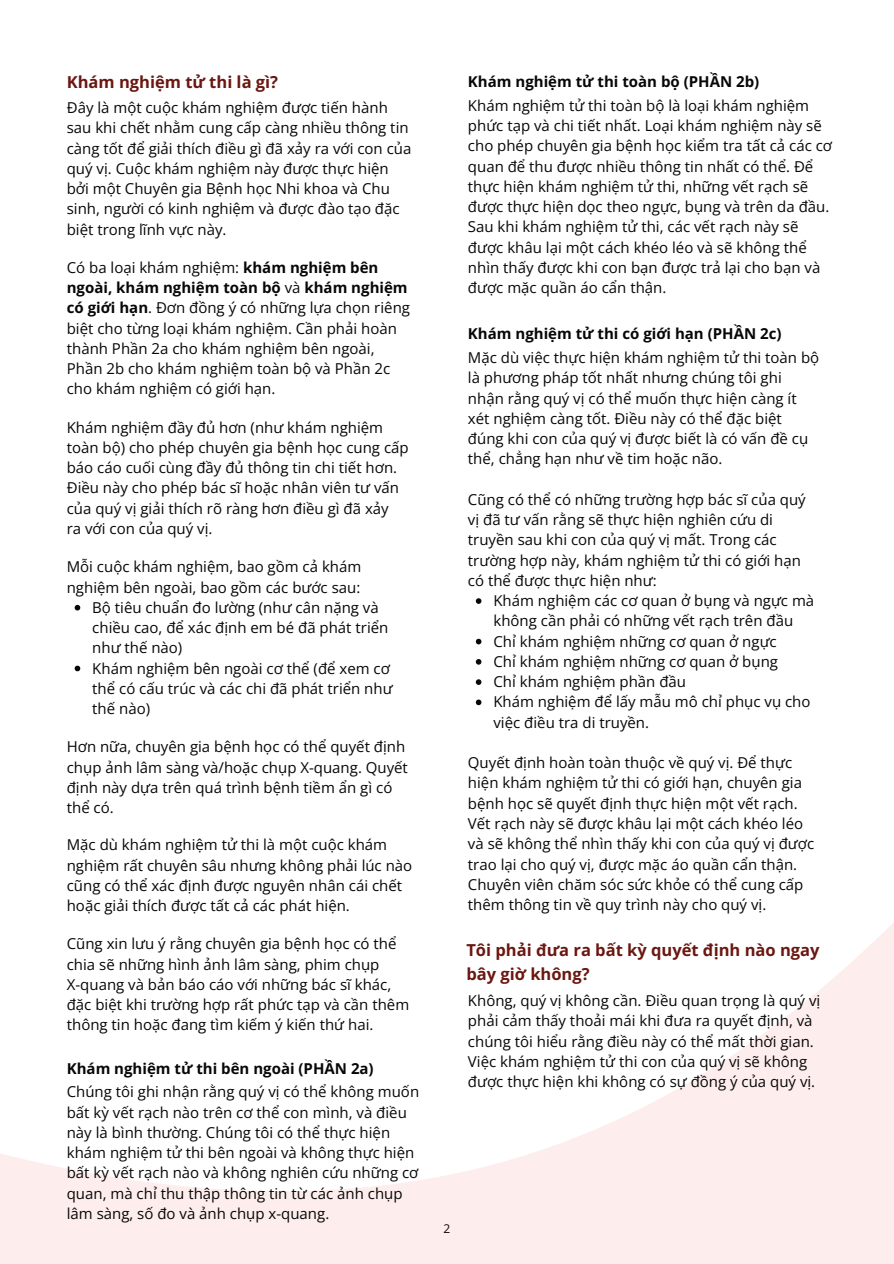
<style>
.page{position:relative;width:894px;height:1264px;background:#fff}
.page>*{position:absolute;margin:0;border:0;box-sizing:border-box;transform-origin:0 0}
.t1{font:700 16.5px/23.7px "Open Sans";color:#6b1711}
.t2{font:15px/20.2px "Open Sans";color:#070707}
.t3{font:700 15px "Open Sans";color:#070707}
.t4{font:12px "Open Sans";color:#070707}
.s1{font-weight:700}
</style>
<div class="page">
<svg style="left:0;top:923px;width:893px;height:340px"></svg>
<svg style="left:75px;top:605px;width:5px;height:5px"></svg>
<svg style="left:75px;top:665px;width:5px;height:6px"></svg>
<svg style="left:475px;top:598px;width:6px;height:6px"></svg>
<svg style="left:475px;top:638px;width:6px;height:6px"></svg>
<svg style="left:475px;top:659px;width:6px;height:5px"></svg>
<svg style="left:475px;top:679px;width:6px;height:6px"></svg>
<svg style="left:475px;top:699px;width:6px;height:6px"></svg>
<h1 class="t1" style="left:67px;top:69px;width:213px">Khám nghiệm tử thi là gì?</h1>
<h1 class="t2" style="left:67px;top:97px;width:346px">Đây là một cuộc khám nghiệm được tiến hành sau khi chết nhằm cung cấp càng nhiều thông tin càng tốt để giải thích điều gì đã xảy ra với con của quý vị. Cuộc khám nghiệm này được thực hiện bởi một Chuyên gia Bệnh học Nhi khoa và Chu sinh, người có kinh nghiệm và được đào tạo đặc biệt trong lĩnh vực này.</h1>
<p class="t2" style="left:67px;top:257px;width:344px">Có ba loại khám nghiệm: <span class="s1">khám nghiệm bên ngoài, khám nghiệm toàn bộ</span> và <span class="s1">khám nghiệm có giới hạn</span>. Đơn đồng ý có những lựa chọn riêng biệt cho từng loại khám nghiệm. Cần phải hoàn thành Phần 2a cho khám nghiệm bên ngoài, Phần 2b cho khám nghiệm toàn bộ và Phần 2c cho khám nghiệm có giới hạn.</p>
<p class="t2" style="left:67px;top:417px;width:343px">Khám nghiệm đầy đủ hơn (như khám nghiệm toàn bộ) cho phép chuyên gia bệnh học cung cấp báo cáo cuối cùng đầy đủ thông tin chi tiết hơn.<br>Điều này cho phép bác sĩ hoặc nhân viên tư vấn của quý vị giải thích rõ ràng hơn điều gì đã xảy</p>
<p class="t2" style="left:67px;top:518px;width:147px">ra với con của quý vị.</p>
<p class="t2" style="left:67px;top:556px;width:296px">Mỗi cuộc khám nghiệm, bao gồm cả khám nghiệm bên ngoài, bao gồm các bước sau:</p>
<p class="t2" style="left:92px;top:597px;width:297px">Bộ tiêu chuẩn đo lường (như cân nặng và chiều cao, để xác định em bé đã phát triển như thế nào)</p>
<p class="t2" style="left:92px;top:657px;width:302px">Khám nghiệm bên ngoài cơ thể (để xem cơ thể có cấu trúc và các chi đã phát triển như thế nào)</p>
<p class="t2" style="left:67px;top:736px;width:342px">Hơn nữa, chuyên gia bệnh học có thể quyết định chụp ảnh lâm sàng và/hoặc chụp X-quang. Quyết định này dựa trên quá trình bệnh tiềm ẩn gì có thể có.</p>
<p class="t2" style="left:67px;top:834px;width:347px">Mặc dù khám nghiệm tử thi là một cuộc khám nghiệm rất chuyên sâu nhưng không phải lúc nào cũng có thể xác định được nguyên nhân cái chết hoặc giải thích được tất cả các phát hiện.</p>
<p class="t2" style="left:67px;top:933px;width:331px">Cũng xin lưu ý rằng chuyên gia bệnh học có thể chia sẽ những hình ảnh lâm sàng, phim chụp</p>
<p class="t2" style="left:67px;top:973px;width:344px">X-quang và bản báo cáo với những bác sĩ khác, đặc biệt khi trường hợp rất phức tạp và cần thêm thông tin hoặc đang tìm kiếm ý kiến thứ hai.</p>
<p class="t3" style="left:67px;top:1058px;width:308px">Khám nghiệm tử thi bên ngoài (PHẦN 2a)</p>
<p class="t2" style="left:67px;top:1081px;width:354px">Chúng tôi ghi nhận rằng quý vị có thể không muốn bất kỳ vết rạch nào trên cơ thể con mình, và điều này là bình thường. Chúng tôi có thể thực hiện khám nghiệm tử thi bên ngoài và không thực hiện bất kỳ vết rạch nào và không nghiên cứu những cơ quan, mà chỉ thu thập thông tin từ các ảnh chụp lâm sàng, số đo và ảnh chụp x-quang.</p>
<h1 class="t3" style="left:468px;top:71px;width:293px">Khám nghiệm tử thi toàn bộ (PHẦN 2b)</h1>
<p class="t2" style="left:468px;top:95px;width:365px">Khám nghiệm tử thi toàn bộ là loại khám nghiệm phức tạp và chi tiết nhất. Loại khám nghiệm này sẽ cho phép chuyên gia bệnh học kiểm tra tất cả các cơ quan để thu được nhiều thông tin nhất có thể. Để thực hiện khám nghiệm tử thi, những vết rạch sẽ được thực hiện dọc theo ngực, bụng và trên da đầu.<br>Sau khi khám nghiệm tử thi, các vết rạch này sẽ được khâu lại một cách khéo léo và sẽ không thể nhìn thấy được khi con bạn được trả lại cho bạn và được mặc quần áo cẩn thận.</p>
<p class="t3" style="left:468px;top:323px;width:315px">Khám nghiệm tử thi có giới hạn (PHẦN 2c)</p>
<p class="t2" style="left:468px;top:347px;width:353px">Mặc dù việc thực hiện khám nghiệm tử thi toàn bộ là phương pháp tốt nhất nhưng chúng tôi ghi nhận rằng quý vị có thể muốn thực hiện càng ít xét nghiệm càng tốt. Điều này có thể đặc biệt đúng khi con của quý vị được biết là có vấn đề cụ thể, chẳng hạn như về tim hoặc não.</p>
<p class="t2" style="left:468px;top:489px;width:339px">Cũng có thể có những trường hợp bác sĩ của quý vị đã tư vấn rằng sẽ thực hiện nghiên cứu di truyền sau khi con của quý vị mất. Trong các trường hợp này, khám nghiệm tử thi có giới hạn có thể được thực hiện như:</p>
<p class="t2" style="left:493px;top:590px;width:322px">Khám nghiệm các cơ quan ở bụng và ngực mà không cần phải có những vết rạch trên đầu</p>
<p class="t2" style="left:493px;top:630px;width:285px">Chỉ khám nghiệm những cơ quan ở ngực</p>
<p class="t2" style="left:493px;top:651px;width:286px">Chỉ khám nghiệm những cơ quan ở bụng</p>
<p class="t2" style="left:493px;top:671px;width:194px">Chỉ khám nghiệm phần đầu</p>
<h1 class="t2" style="left:493px;top:691px;width:318px">Khám nghiệm để lấy mẫu mô chỉ phục vụ cho việc điều tra di truyền.</h1>
<p class="t2" style="left:468px;top:752px;width:347px">Quyết định hoàn toàn thuộc về quý vị. Để thực hiện khám nghiệm tử thi có giới hạn, chuyên gia bệnh học sẽ quyết định thực hiện một vết rạch.<br>Vết rạch này sẽ được khâu lại một cách khéo léo và sẽ không thể nhìn thấy khi con của quý vị được trao lại cho quý vị, được mặc áo quần cẩn thận.<br>Chuyên viên chăm sóc sức khỏe có thể cung cấp thêm thông tin về quy trình này cho quý vị.</p>
<h1 class="t1" style="left:466px;top:938px;width:354px">Tôi phải đưa ra bất kỳ quyết định nào ngay bây giờ không?</h1>
<p class="t2" style="left:468px;top:990px;width:354px">Không, quý vị không cần. Điều quan trọng là quý vị phải cảm thấy thoải mái khi đưa ra quyết định, và chúng tôi hiểu rằng điều này có thể mất thời gian.<br>Việc khám nghiệm tử thi con của quý vị sẽ không được thực hiện khi không có sự đồng ý của quý vị.</p>
<p class="t4" style="left:443px;top:1219px;width:8px">2</p>
</div>
